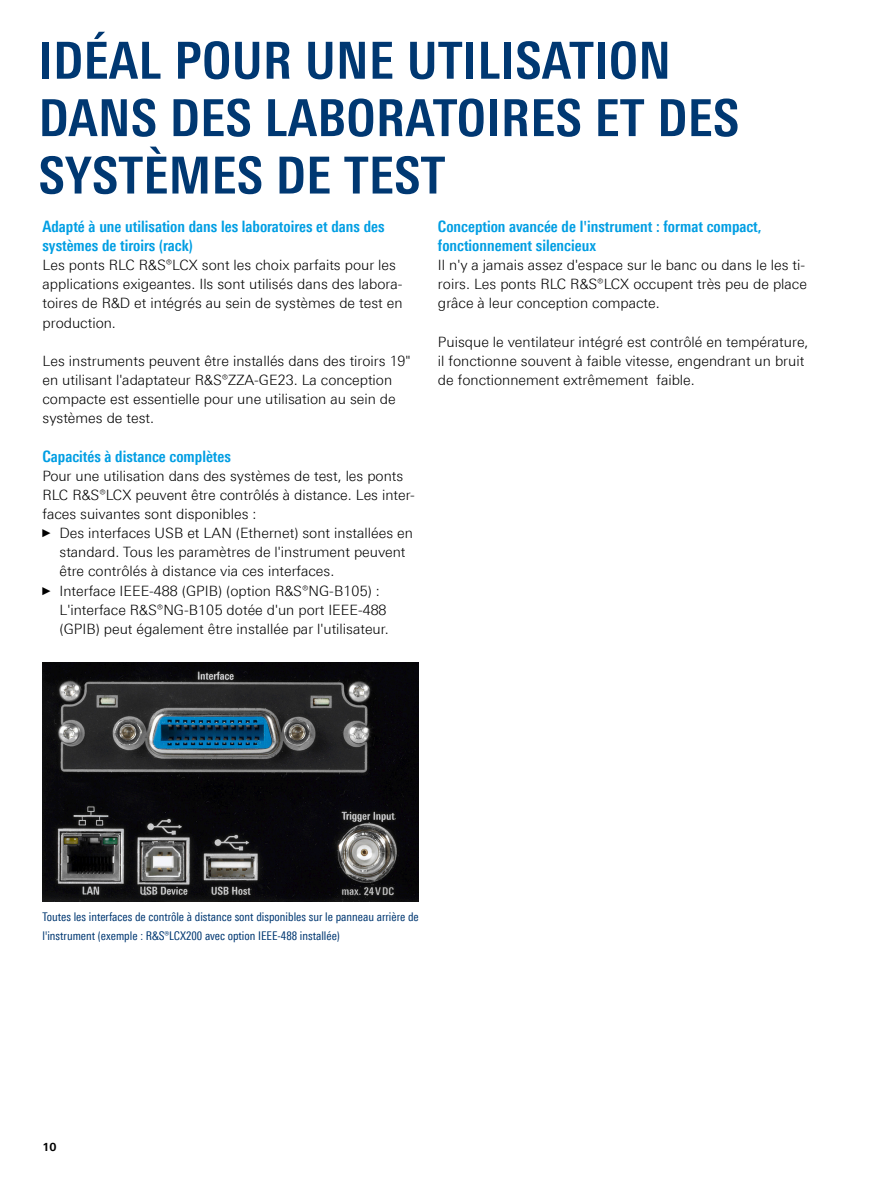
<style>
.page{position:relative;width:893px;height:1191px;background:#fff}
.page>*{position:absolute;margin:0;border:0;box-sizing:border-box;transform-origin:0 0}
.Seiten_Headline_34Pt{font:700 51px/57.4px "Linotype Univers 620 Cn";letter-spacing:.01em;color:#003872}
.Absatzfett_cyan{font:700 15.75px/19.2px "Linotype Univers 620 Cn";color:#009ee3}
.Haupttext{font:300 14.25px/19.2px "Linotype Univers 330";color:#000}
.Haupttext_ohne_Absta{font:300 14.25px/19.2px "Linotype Univers 330";color:#000}
.Bildunterschrift{font:12px/19.2px "Linotype Univers 420 Cn";color:#003872}
.t1{font:700 11.25px "Linotype Univers 630";color:#000}
.s1{font-family:"Arial Narrow";font-weight:400;font-size:11.4px}
</style>
<div class="page">
<img style="left:43px;top:662px;width:376px;height:239px">
<p class="Seiten_Headline_34Pt" style="left:39px;top:31px;width:702px">IDÉAL POUR UNE UTILISATION<br>DANS DES LABORATOIRES ET DES<br>SYSTÈMES DE TEST</p>
<p class="Absatzfett_cyan" style="left:43px;top:216px;width:344px">Adapté à une utilisation dans les laboratoires et dans des systèmes de tiroirs (rack)</p>
<p class="Haupttext_ohne_Absta" style="left:43px;top:255px;width:362px">Les ponts RLC R&amp;S®LCX sont les choix parfaits pour les applications exigeantes. Ils sont utilisés dans des labora&shy;toires de R&amp;D et intégrés au sein de systèmes de test en production.</p>
<p class="Haupttext" style="left:43px;top:351px;width:370px">Les instruments peuvent être installés dans des tiroirs 19" en utilisant l'adaptateur R&amp;S®ZZA-GE23. La conception compacte est essentielle pour une utilisation au sein de systèmes de test.</p>
<p class="Absatzfett_cyan" style="left:43px;top:446px;width:190px">Capacités à distance complètes</p>
<p class="Haupttext_ohne_Absta" style="left:43px;top:466px;width:374px">Pour une utilisation dans des systèmes de test, les ponts<br>RLC R&amp;S®LCX peuvent être contrôlés à distance. Les inter&shy;faces suivantes sont disponibles :</p>
<p class="Haupttext" style="left:60px;top:523px;width:355px;text-indent:-17px"><span class="s1">►</span> Des interfaces USB et LAN (Ethernet) sont installées en standard. Tous les paramètres de l'instrument peuvent être contrôlés à distance via ces interfaces.</p>
<p class="Haupttext" style="left:60px;top:580px;width:331px;text-indent:-17px"><span class="s1">►</span> Interface IEEE-488 (GPIB) (option R&amp;S®NG-B105) :<br>L'interface R&amp;S®NG-B105 dotée d'un port IEEE-488 (GPIB) peut également être installée par l'utilisateur.</p>
<p class="Absatzfett_cyan" style="left:438px;top:216px;width:325px">Conception avancée de l'instrument : format compact, fonctionnement silencieux</p>
<p class="Haupttext_ohne_Absta" style="left:438px;top:255px;width:370px">Il n'y a jamais assez d'espace sur le banc ou dans le les ti&shy;roirs. Les ponts RLC R&amp;S®LCX occupent très peu de place grâce à leur conception compacte.</p>
<p class="Haupttext" style="left:438px;top:332px;width:372px">Puisque le ventilateur intégré est contrôlé en température, il fonctionne souvent à faible vitesse, engendrant un bruit de fonctionnement extrêmement faible.</p>
<p class="Bildunterschrift" style="left:43px;top:907px;width:378px">Toutes les interfaces de contrôle à distance sont disponibles sur le panneau arrière de l'instrument (exemple : R&amp;S®LCX200 avec option IEEE-488 installée)</p>
<p class="t1" style="left:43px;top:1139px;width:16px">10</p>
</div>
